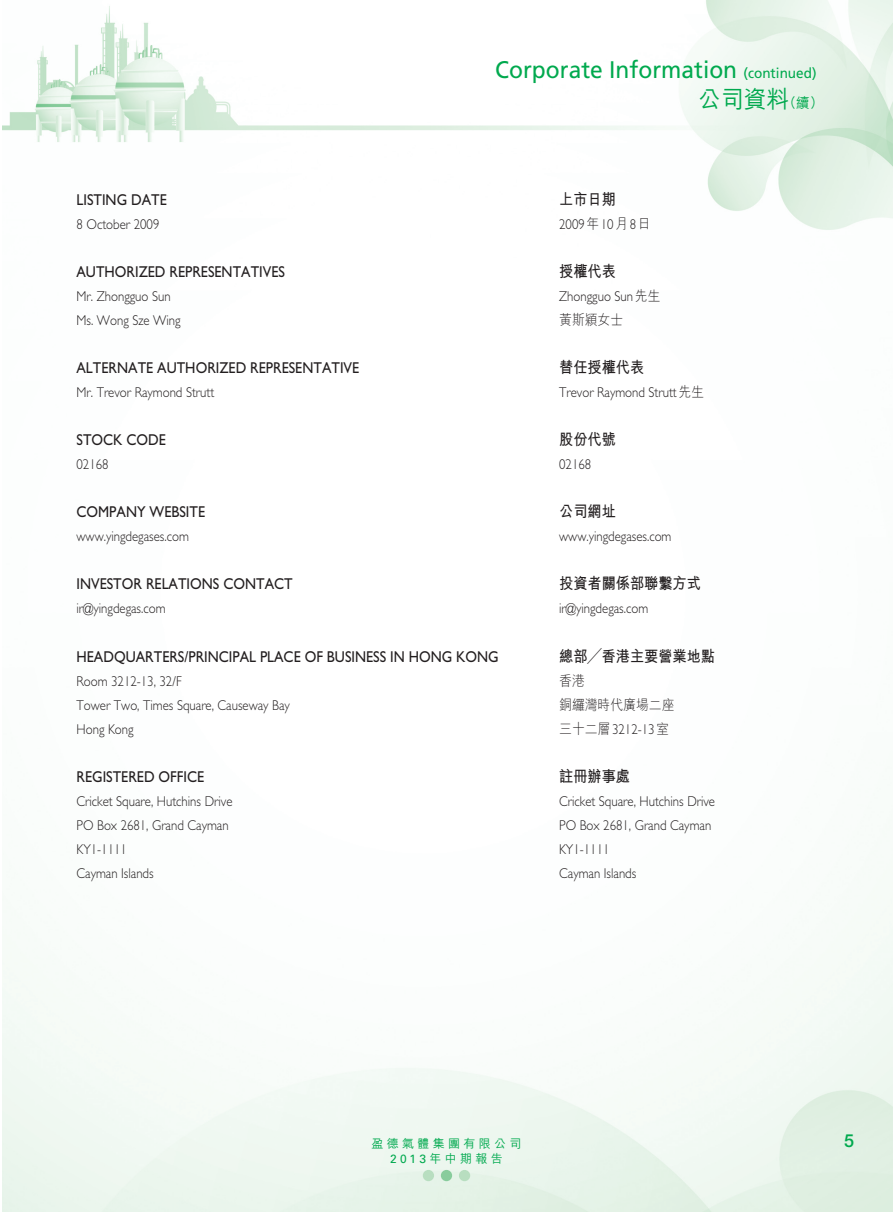
<style>
.page{position:relative;width:893px;height:1212px;background:#fff}
.page>*{position:absolute;margin:0;border:0;box-sizing:border-box;transform-origin:0 0}
.t1{font:24px "Frutiger LT Std";color:#00a94e;scale:.95 1}
.t2{font:500 24px "M Hei HK";color:#00a94e;scale:.95 1}
.t3{font:500 18px "Helvetica Neue LT Std";color:#00a94e}
._3__標題{font:15.75px "Gill Sans Std";color:#231f20;scale:.9 1}
._3__標題-2{font:700 15.75px "M Hei HK";color:#231f20;scale:.9 1}
._1__內文{font:300 14.25px "Gill Sans Std";color:#231f20;scale:.9 1}
._1__內文-2{font:300 14.25px "M Hei HK";color:#231f20;scale:.9 1}
.t4{font:500 12px "M Hei HK";letter-spacing:.28em;color:#00a94e}
.s1{font-size:14.25px}
.s2{font-family:"M Hei HK"}
.s3{font-family:"Univers LT Std";font-weight:400}
</style>
<div class="page">
<img style="left:2px;top:0;width:891px;height:1212px">
<div style="left:441px;top:1170px;width:11px;height:11px;background:#88cc9c;border-radius:50%"></div>
<div style="left:423px;top:1170px;width:11px;height:11px;background:#b8dec0;border-radius:50%"></div>
<div style="left:459px;top:1170px;width:11px;height:11px;background:#b8dec0;border-radius:50%"></div>
<h1 class="t1" style="left:495px;top:56px;width:340px">Corporate Information <span class="s1">(continued)</span></h1>
<h1 class="t2" style="left:698px;top:82px;width:133px">公司資料<span class="s1">（續）</span></h1>
<p class="_3__標題" style="left:77px;top:191px;width:102px">LISTING DATE</p>
<p class="_1__內文" style="left:77px;top:217px;width:94px">8 October 2009</p>
<p class="_3__標題" style="left:77px;top:263px;width:233px">AUTHORIZED REPRESENTATIVES</p>
<p class="_1__內文" style="left:77px;top:289px;width:106px">Mr. Zhongguo Sun</p>
<p class="_1__內文" style="left:77px;top:313px;width:117px">Ms. Wong Sze Wing</p>
<p class="_3__標題" style="left:77px;top:359px;width:316px">ALTERNATE AUTHORIZED REPRESENTATIVE</p>
<p class="_1__內文" style="left:77px;top:385px;width:155px">Mr. Trevor Raymond Strutt</p>
<p class="_3__標題" style="left:77px;top:431px;width:101px">STOCK CODE</p>
<p class="_1__內文" style="left:77px;top:457px;width:37px">02168</p>
<p class="_3__標題" style="left:77px;top:503px;width:144px">COMPANY WEBSITE</p>
<p class="_1__內文" style="left:77px;top:529px;width:126px">www.yingdegases.com</p>
<p class="_3__標題" style="left:77px;top:575px;width:242px">INVESTOR RELATIONS CONTACT</p>
<p class="_1__內文" style="left:77px;top:601px;width:100px">ir@yingdegas.com</p>
<p class="_3__標題" style="left:77px;top:647px;width:471px">HEADQUARTERS/PRINCIPAL PLACE OF BUSINESS IN HONG KONG</p>
<p class="_1__內文" style="left:77px;top:673px;width:118px">Room 3212-13, 32/F</p>
<p class="_1__內文" style="left:77px;top:697px;width:238px">Tower Two, Times Square, Causeway Bay</p>
<p class="_1__內文" style="left:77px;top:721px;width:65px">Hong Kong</p>
<p class="_3__標題" style="left:77px;top:767px;width:143px">REGISTERED OFFICE</p>
<p class="_1__內文" style="left:77px;top:793px;width:175px">Cricket Square, Hutchins Drive</p>
<p class="_1__內文" style="left:77px;top:817px;width:171px">PO Box 2681, Grand Cayman</p>
<p class="_1__內文" style="left:77px;top:841px;width:57px">KY1-1111</p>
<p class="_1__內文" style="left:77px;top:865px;width:87px">Cayman Islands</p>
<p class="_3__標題-2" style="left:559px;top:188px;width:65px">上市日期</p>
<p class="_1__內文" style="left:559px;top:217px;width:103px">2009<span class="s2">年</span>10<span class="s2">月</span>8<span class="s2">日</span></p>
<p class="_3__標題-2" style="left:559px;top:260px;width:65px">授權代表</p>
<p class="_1__內文" style="left:559px;top:289px;width:114px">Zhongguo Sun<span class="s2">先生</span></p>
<p class="_1__內文-2" style="left:559px;top:313px;width:73px">黃斯穎女士</p>
<p class="_3__標題-2" style="left:559px;top:356px;width:96px">替任授權代表</p>
<p class="_1__內文" style="left:559px;top:385px;width:162px">Trevor Raymond Strutt<span class="s2">先生</span></p>
<p class="_3__標題-2" style="left:559px;top:428px;width:65px">股份代號</p>
<p class="_1__內文" style="left:559px;top:457px;width:37px">02168</p>
<p class="_3__標題-2" style="left:559px;top:500px;width:65px">公司網址</p>
<p class="_1__內文" style="left:559px;top:529px;width:126px">www.yingdegases.com</p>
<p class="_3__標題-2" style="left:559px;top:572px;width:159px">投資者關係部聯繫方式</p>
<p class="_1__內文" style="left:559px;top:601px;width:100px">ir@yingdegas.com</p>
<p class="_3__標題-2" style="left:559px;top:644px;width:175px">總部╱香港主要營業地點</p>
<p class="_1__內文-2" style="left:559px;top:673px;width:30px">香港</p>
<p class="_1__內文-2" style="left:559px;top:697px;width:130px">銅纙灣時代廣場二座</p>
<p class="_1__內文" style="left:559px;top:721px;width:124px"><span class="s2">三十二層</span>3212-13<span class="s2">室</span></p>
<p class="_3__標題-2" style="left:559px;top:764px;width:80px">註冊辦事處</p>
<p class="_1__內文" style="left:559px;top:793px;width:175px">Cricket Square, Hutchins Drive</p>
<p class="_1__內文" style="left:559px;top:817px;width:171px">PO Box 2681, Grand Cayman</p>
<p class="_1__內文" style="left:559px;top:841px;width:57px">KY1-1111</p>
<p class="_1__內文" style="left:559px;top:865px;width:87px">Cayman Islands</p>
<p class="t4" style="left:371px;top:1134px;width:152px">盈德氣體集團有限公司</p>
<p class="t3" style="left:844px;top:1129px;width:12px">5</p>
<p class="t4" style="left:390px;top:1149px;width:114px"><span class="s3">2013</span>年中期報告</p>
</div>
